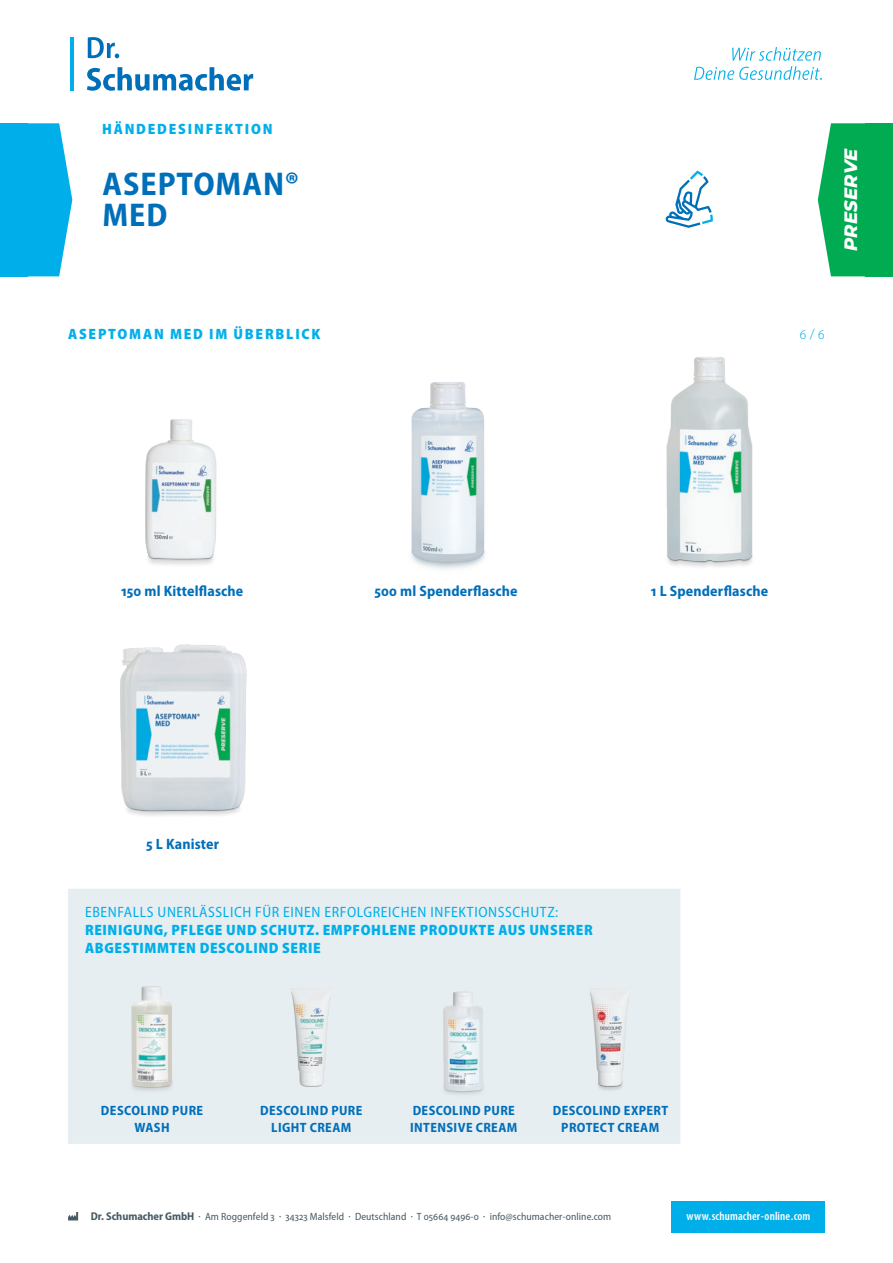
<style>
.page{position:relative;width:893px;height:1263px;background:#fff}
.page>*{position:absolute;margin:0;border:0;box-sizing:border-box;transform-origin:0 0}
.t1{font:700 semi-condensed 33px/30.8px "Myriad Pro";letter-spacing:.03em;color:#006fba}
.t2{font:italic 800 18px "Montserrat";color:#fff}
.Ueberschrift_cyan{font:900 semi-condensed 15px/18px "Myriad Pro";letter-spacing:.04em;color:#00afea}
.Fliesstext{font:700 semi-condensed 15px "Myriad Pro";letter-spacing:.01em;color:#006fba}
.Ueberschrift_cyan-2{font:semi-condensed 15px "Myriad Pro";letter-spacing:.04em;color:#00afea}
.Ueberschrift_cyan-3{font:900 semi-condensed 15px "Myriad Pro";letter-spacing:.12em;color:#00afea}
.t3{font:300 semi-condensed 15px "Myriad Pro";color:#00afea}
.Fliesstext-2{font:700 semi-condensed 13.5px/17px "Myriad Pro";letter-spacing:.03em;color:#006fba;text-align:center}
.t4{font:600 condensed 12px "Myriad Pro";letter-spacing:.01em;color:#fff}
.t5{font:semi-condensed 10.5px "Myriad Pro";letter-spacing:.005em;color:#465a64}
.s1{font-weight:700;font-size:11.25px}
</style>
<div class="page">
<div style="left:865px;top:123px;width:28px;height:153px;background:#00ab51"></div>
<svg style="left:818px;top:123px;width:47px;height:153px;background:#23b668"></svg>
<svg style="left:28px;top:123px;width:44px;height:153px;background:#24baec"></svg>
<div style="left:0;top:123px;width:28px;height:153px;background:#00afea"></div>
<svg style="left:665px;top:171px;width:48px;height:57px"></svg>
<div style="left:68px;top:889px;width:612px;height:255px;background:#e7eef1"></div>
<img style="left:68px;top:944px;width:105px;height:179px">
<hr style="left:70px;top:37px;width:4px;height:53px;background:#00afea">
<svg style="left:87px;top:67px;width:166px;height:24px"></svg>
<svg style="left:88px;top:37px;width:31px;height:21px"></svg>
<svg style="left:694px;top:47px;width:128px;height:33px"></svg>
<div style="left:672px;top:1201px;width:153px;height:32px;background:#00afea"></div>
<svg style="left:68px;top:1212px;width:10px;height:8px"></svg>
<img style="left:145px;top:419px;width:72px;height:146px">
<img style="left:411px;top:382px;width:74px;height:187px">
<img style="left:666px;top:357px;width:87px;height:210px">
<img style="left:120px;top:644px;width:127px;height:172px">
<img style="left:291px;top:988px;width:40px;height:99px">
<img style="left:443px;top:991px;width:41px;height:104px">
<img style="left:590px;top:950px;width:90px;height:176px">
<h3 class="Ueberschrift_cyan-3" style="left:102px;top:119px;width:172px">HÄNDEDESINFEKTION</h3>
<h1 class="t1" style="left:102px;top:168px;width:198px">ASEPTOMAN®<br>MED</h1>
<h2 class="t2" style="left:838px;top:251px;width:105px;rotate:-90deg">PRESERVE</h2>
<p class="Ueberschrift_cyan-3" style="left:68px;top:324px;width:254px">ASEPTOMAN MED IM ÜBERBLICK</p>
<p class="t3" style="left:799px;top:325px;width:27px">6 / 6</p>
<p class="Fliesstext" style="left:121px;top:581px;width:124px">150 ml Kittelflasche</p>
<p class="Fliesstext" style="left:375px;top:581px;width:145px">500 ml Spenderflasche</p>
<p class="Fliesstext" style="left:651px;top:581px;width:119px">1 L Spenderflasche</p>
<p class="Fliesstext" style="left:146px;top:834px;width:74px">5 L Kanister</p>
<p class="Ueberschrift_cyan-2" style="left:85px;top:903px;width:475px">EBENFALLS UNERLÄSSLICH FÜR EINEN ERFOLGREICHEN INFEKTIONSSCHUTZ:</p>
<p class="Ueberschrift_cyan" style="left:85px;top:920px;width:509px">REINIGUNG, PFLEGE UND SCHUTZ. EMPFOHLENE PRODUKTE AUS UNSERER<br>ABGESTIMMTEN DESCOLIND SERIE</p>
<p class="Fliesstext-2" style="left:101px;top:1101px;width:104px">DESCOLIND PURE</p>
<p class="Fliesstext-2" style="left:134px;top:1118px;width:37px">WASH</p>
<p class="Fliesstext-2" style="left:260px;top:1101px;width:104px">DESCOLIND PURE<br>LIGHT CREAM</p>
<p class="Fliesstext-2" style="left:413px;top:1101px;width:104px">DESCOLIND PURE</p>
<p class="Fliesstext-2" style="left:410px;top:1118px;width:109px">INTENSIVE CREAM</p>
<p class="Fliesstext-2" style="left:553px;top:1101px;width:117px">DESCOLIND EXPERT<br>PROTECT CREAM</p>
<p class="t5" style="left:91px;top:1210px;width:522px"><span class="s1">Dr. Schumacher GmbH</span> · Am Roggenfeld 3 · 34323 Malsfeld · Deutschland · T 05664 9496-0 · info@schumacher-online.com</p>
<p class="t4" style="left:686px;top:1209px;width:125px">www.schumacher-online.com</p>
</div>
